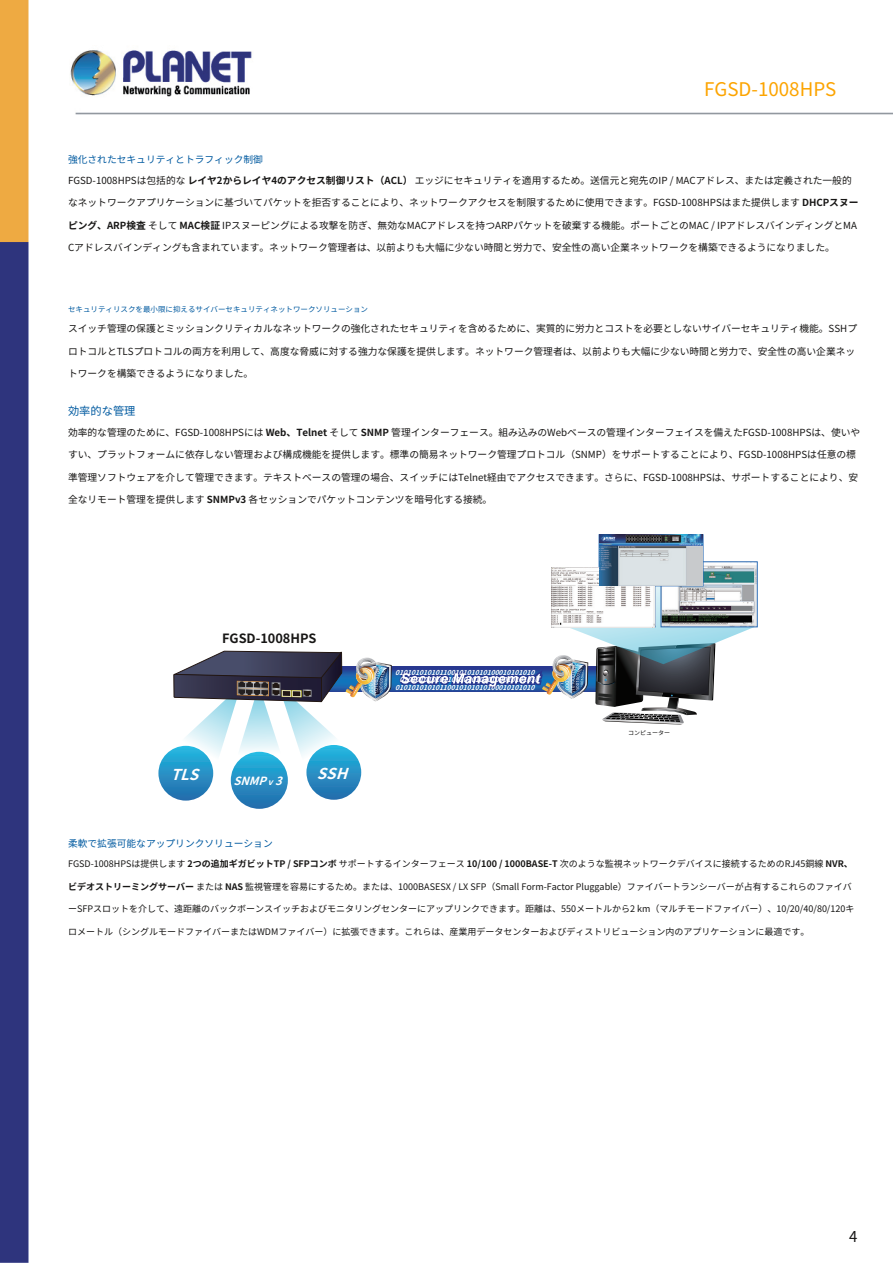
<style>
.page{position:relative;width:893px;height:1263px;background:#fff}
.page>*{position:absolute;margin:0;border:0;box-sizing:border-box;transform-origin:0 0}
.t1{font:18.75px "Noto Sans CJ Kjp";color:#fca400}
.t2{font:italic 700 15px "Noto Sans CJ Kjp";color:#fff}
.t3{font:15px "Noto Sans CJ Kjp";color:#171615}
.t4{font:700 12.75px "Noto Sans CJ Kjp";color:#171615}
.t5{font:11.25px "Noto Sans CJ Kjp";color:#005aa0}
.t6{font:italic 700 11.25px "Noto Sans CJ Kjp";color:#fff}
.t7{font:9.75px/20.4px "Noto Sans CJ Kjp";color:#171615}
.t8{font:9.75px "Noto Sans CJ Kjp";color:#005aa0}
.t9{font:9px "Noto Sans CJ Kjp";color:#171615}
.t10{font:7.5px "Noto Sans CJ Kjp";color:#005aa0}
.t11{font:italic 700 6.75px "Noto Sans CJ Kjp";color:#fff}
.t12{font:6px "Noto Sans CJ Kjp";color:#171615}
.s1{color:#005aa0}
.s2{font-weight:700}
.s3{font-size:8.25px}
</style>
<div class="page">
<img style="left:0;top:0;width:893px;height:1263px">
<svg style="left:231px;top:752px;width:57px;height:57px"></svg>
<svg style="left:306px;top:745px;width:55px;height:55px"></svg>
<svg style="left:158px;top:746px;width:55px;height:55px"></svg>
<svg style="left:392px;top:667px;width:8px;height:24px"></svg>
<svg style="left:400px;top:542px;width:356px;height:183px"></svg>
<img style="left:663px;top:564px;width:92px;height:61px">
<div style="left:599px;top:534px;width:104px;height:52px;border:1px solid #306fb7"></div>
<img style="left:553px;top:569px;width:100px;height:56px">
<img style="left:599px;top:535px;width:103px;height:51px">
<svg style="left:169px;top:651px;width:223px;height:133px"></svg>
<h1 class="t1" style="left:704px;top:75px;width:134px">FGSD‑1008HPS</h1>
<p class="t7" style="left:68px;top:149px;width:785px"><span class="s1">強化されたセキュリティとトラフィック制御<br></span>FGSD‑1008HPSは包括的な <span class="s2">レイヤ2からレイヤ4のアクセス制御リスト（ACL）</span> エッジにセキュリティを適用するため。送信元と宛先のIP / MACアドレス、または定義された一般的</p>
<p class="t7" style="left:68px;top:192px;width:792px">なネットワークアプリケーションに基づいてパケットを拒否することにより、ネットワークアクセスを制限するために使用できます。FGSD‑1008HPSはまた提供します <span class="s2">DHCPスヌー</span></p>
<p class="t7" style="left:68px;top:214px;width:790px"><span class="s2">ピング、ARP検査</span> そして <span class="s2">MAC検証</span> IPスヌーピングによる攻撃を防ぎ、無効なMACアドレスを持つARPパケットを破棄する機能。ポートごとのMAC / IPアドレスバインディングとMA</p>
<p class="t7" style="left:68px;top:237px;width:768px">Cアドレスバインディングも含まれています。ネットワーク管理者は、以前よりも大幅に少ない時間と労力で、安全性の高い企業ネットワークを構築できるようになりました。</p>
<p class="t10" style="left:68px;top:303px;width:302px">セキュリティリスクを最小限に抑えるサイバーセキュリティネットワークソリューション</p>
<p class="t7" style="left:68px;top:318px;width:790px">スイッチ管理の保護とミッションクリティカルなネットワークの強化されたセキュリティを含めるために、実質的に労力とコストを必要としないサイバーセキュリティ機能。SSHプ</p>
<p class="t7" style="left:68px;top:340px;width:789px">ロトコルとTLSプロトコルの両方を利用して、高度な脅威に対する強力な保護を提供します。ネットワーク管理者は、以前よりも大幅に少ない時間と労力で、安全性の高い企業ネッ</p>
<p class="t7" style="left:68px;top:363px;width:187px">トワークを構築できるようになりました。</p>
<p class="t5" style="left:68px;top:402px;width:69px">効率的な管理</p>
<p class="t7" style="left:68px;top:421px;width:794px">効率的な管理のために、FGSD‑1008HPSには <span class="s2">Web、Telnet</span> そして <span class="s2">SNMP</span> 管理インターフェース。組み込みのWebベースの管理インターフェイスを備えたFGSD‑1008HPSは、使いや</p>
<p class="t7" style="left:68px;top:444px;width:789px">すい、プラットフォームに依存しない管理および構成機能を提供します。標準の簡易ネットワーク管理プロトコル（SNMP）をサポートすることにより、FGSD‑1008HPSは任意の標</p>
<p class="t7" style="left:68px;top:466px;width:792px">準管理ソフトウェアを介して管理できます。テキストベースの管理の場合、スイッチにはTelnet経由でアクセスできます。さらに、FGSD‑1008HPSは、サポートすることにより、安</p>
<p class="t7" style="left:68px;top:489px;width:426px">全なリモート管理を提供します <span class="s2">SNMPv3</span> 各セッションでパケットコンテンツを暗号化する接続。</p>
<h3 class="t4" style="left:222px;top:628px;width:96px">FGSD‑1008HPS</h3>
<h2 class="t2" style="left:171px;top:762px;width:35px">TLS</h2>
<h2 class="t2" style="left:317px;top:762px;width:38px">SSH</h2>
<p class="t6" style="left:233px;top:772px;width:55px">SNMP<span class="s3">v</span>3</p>
<p class="t11" style="left:395px;top:667px;width:144px">01010101010110010101010100010101010</p>
<p class="t11" style="left:399px;top:674px;width:144px">01010101010110010101010100010101010</p>
<p class="t11" style="left:395px;top:682px;width:144px">01010101010110010101010100010101010</p>
<p class="t12" style="left:628px;top:728px;width:43px">コンピューター</p>
<p class="t8" style="left:68px;top:836px;width:206px">柔軟で拡張可能なアップリンクソリューション</p>
<p class="t9" style="left:68px;top:857px;width:786px">FGSD‑1008HPSは提供します <span class="s2">2つの追加ギガビットTP / SFPコンボ</span> サポートするインターフェース <span class="s2">10/100 / 1000BASE‑T</span> 次のような監視ネットワークデバイスに接続するためのRJ45銅線 <span class="s2">NVR、</span></p>
<p class="t9" style="left:68px;top:879px;width:785px"><span class="s2">ビデオストリーミングサーバー</span> または <span class="s2">NAS</span> 監視管理を容易にするため。または、1000BASESX / LX SFP（Small Form‑Factor Pluggable）ファイバートランシーバーが占有するこれらのファイバ</p>
<p class="t9" style="left:68px;top:902px;width:788px">ーSFPスロットを介して、遠距離のバックボーンスイッチおよびモニタリングセンターにアップリンクできます。距離は、550メートルから2 km（マルチモードファイバー）、10/20/40/80/120キ</p>
<p class="t9" style="left:68px;top:924px;width:743px">ロメートル（シングルモードファイバーまたはWDMファイバー）に拡張できます。これらは、産業用データセンターおよびディストリビューション内のアプリケーションに最適です。</p>
<h2 class="t3" style="left:849px;top:1224px;width:10px">4</h2>
</div>
